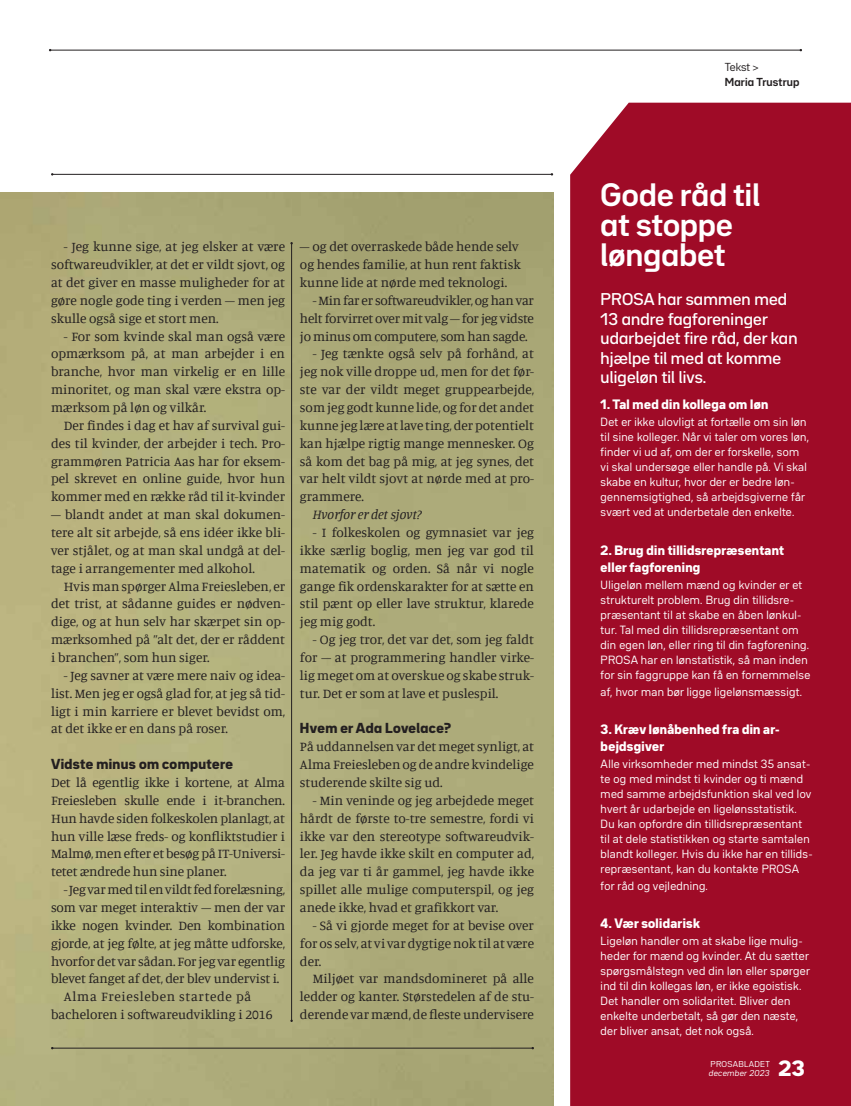
<style>
.page{position:relative;width:851px;height:1106px;background:#fff}
.page>*{position:absolute;margin:0;border:0;box-sizing:border-box;transform-origin:0 0}
.t1{font:700 28.5px/30px "Bw Seido Raw";letter-spacing:.01em;color:#fff}
.t2{font:900 19.5px "Bw Seido Raw";color:#fff}
.t3{font:500 15px/19.5px "Bw Seido Raw";letter-spacing:.01em;color:#fff}
.t4{font:13.5px/17.9px "Manuale";color:#231f20;text-align:justify}
.t5{font:13.5px "Manuale";letter-spacing:.05em;color:#231f20}
.t6{font:italic 13.5px "Manuale";color:#231f20}
.t7{font:900 12.75px "Bw Seido Raw";letter-spacing:.03em;color:#231f20}
.t8{font:900 12px/17px "Bw Seido Raw";letter-spacing:.03em;color:#fff}
.t9{font:10.5px/15px "Bw Seido Raw";letter-spacing:.03em;color:#fff}
.t10{font:700 10.2px "Bw Seido Raw";letter-spacing:.02em;color:#231f20}
.t11{font:10.2px "Bw Seido Raw";letter-spacing:-.01em;color:#231f20}
.t12{font:italic 7.5px "Bw Seido Raw";letter-spacing:.04em;color:#fff}
.t13{font:7.5px "Bw Seido Raw";letter-spacing:.04em;color:#fff}
</style>
<div class="page">
<img style="left:0;top:192px;width:553px;height:914px">
<hr style="left:50px;top:50px;width:750px;height:1px;background:#231f20">
<svg style="left:570px;top:103px;width:280px;height:1003px;background:#a41832"></svg>
<hr style="left:52px;top:174px;width:500px;height:1px;background:#231f20">
<hr style="left:291px;top:243px;width:1px;height:777px;background:#231f20">
<hr style="left:52px;top:1047px;width:480px;height:1px;background:#231f20">
<p class="t4" style="left:51px;top:237px;width:235px;text-indent:13px">- Jeg kunne sige, at jeg elsker at være softwareudvikler, at det er vildt sjovt, og at det giver en masse muligheder for at gøre nogle gode ting i verden – men jeg skulle også sige et stort men.</p>
<p class="t4" style="left:51px;top:326px;width:235px;text-indent:13px">- For som kvinde skal man også være opmærksom på, at man arbejder i en branche, hvor man virkelig er en lille minoritet, og man skal være ekstra op&shy;mærksom på løn og vilkår.</p>
<p class="t4" style="left:51px;top:416px;width:235px;text-indent:13px">Der findes i dag et hav af survival gui&shy;des til kvinder, der arbejder i tech. Pro&shy;grammøren Patricia Aas har for eksem&shy;pel skrevet en online guide, hvor hun kommer med en række råd til it-kvinder</p>
<p class="t4" style="left:51px;top:505px;width:235px">– blandt andet at man skal dokumen&shy;tere alt sit arbejde, så ens idéer ikke bli&shy;ver stjålet, og at man skal undgå at del&shy;tage i arrangementer med alkohol.</p>
<p class="t4" style="left:51px;top:576px;width:235px;text-indent:13px">Hvis man spørger Alma Freiesleben, er det trist, at sådanne guides er nødven&shy;dige, og at hun selv har skærpet sin op&shy;mærksomhed på ”alt det, der er råddent i branchen”, som hun siger.</p>
<p class="t4" style="left:51px;top:666px;width:235px;text-indent:13px">- Jeg savner at være mere naiv og idea&shy;list. Men jeg er også glad for, at jeg så tid&shy;ligt i min karriere er blevet bevidst om, at det ikke er en dans på roser.</p>
<p class="t7" style="left:51px;top:755px;width:183px">Vidste minus om computere</p>
<p class="t4" style="left:51px;top:773px;width:235px">Det lå egentlig ikke i kortene, at Alma Freiesleben skulle ende i it-branchen.<br>Hun havde siden folkeskolen planlagt, at hun ville læse freds- og konfliktstudier i Malmø, men efter et besøg på IT-Universi&shy;tetet ændrede hun sine planer.</p>
<p class="t4" style="left:64px;top:880px;width:223px">- Jeg var med til en vildt fed forelæsning,</p>
<p class="t4" style="left:51px;top:898px;width:235px">som var meget interaktiv – men der var</p>
<p class="t4" style="left:51px;top:916px;width:235px">ikke nogen kvinder. Den kombination</p>
<p class="t4" style="left:51px;top:933px;width:235px">gjorde, at jeg følte, at jeg måtte udforske,</p>
<p class="t4" style="left:51px;top:951px;width:235px">hvorfor det var sådan. For jeg var egentlig</p>
<p class="t4" style="left:51px;top:969px;width:230px">blevet fanget af det, der blev undervist i.</p>
<p class="t5" style="left:64px;top:988px;width:189px">Alma Freiesleben startede på</p>
<p class="t4" style="left:51px;top:1005px;width:223px">bacheloren i softwareudvikling i 2016</p>
<p class="t4" style="left:300px;top:237px;width:222px;text-align:left">– og det overraskede både hende selv og hendes familie, at hun rent faktisk kunne lide at nørde med teknologi.</p>
<p class="t4" style="left:300px;top:291px;width:235px;text-indent:13px">- Min far er softwareudvikler, og han var helt forvirret over mit valg – for jeg vidste jo minus om computere, som han sagde.</p>
<p class="t4" style="left:300px;top:344px;width:235px;text-indent:13px">- Jeg tænkte også selv på forhånd, at jeg nok ville droppe ud, men for det før&shy;ste var der vildt meget gruppearbejde, som jeg godt kunne lide, og for det andet kunne jeg lære at lave ting, der potentielt kan hjælpe rigtig mange mennesker. Og så kom det bag på mig, at jeg synes, det var helt vildt sjovt at nørde med at pro&shy;grammere.</p>
<p class="t6" style="left:313px;top:506px;width:111px">Hvorfor er det sjovt?</p>
<p class="t4" style="left:300px;top:523px;width:235px;text-indent:13px">- I folkeskolen og gymnasiet var jeg ikke særlig boglig, men jeg var god til matematik og orden. Så når vi nogle gange fik ordenskarakter for at sætte en stil pænt op eller lave struktur, klarede jeg mig godt.</p>
<p class="t4" style="left:300px;top:630px;width:235px;text-indent:13px">- Og jeg tror, det var det, som jeg faldt for – at programmering handler virke&shy;lig meget om at overskue og skabe struk&shy;tur. Det er som at lave et puslespil.</p>
<p class="t7" style="left:300px;top:719px;width:152px">Hvem er Ada Lovelace?</p>
<p class="t4" style="left:300px;top:737px;width:235px">På uddannelsen var det meget synligt, at Alma Freiesleben og de andre kvindelige studerende skilte sig ud.</p>
<p class="t4" style="left:300px;top:791px;width:235px;text-indent:13px">- Min veninde og jeg arbejdede meget hårdt de første to-tre semestre, fordi vi ikke var den stereotype softwareudvik&shy;ler. Jeg havde ikke skilt en computer ad, da jeg var ti år gammel, jeg havde ikke spillet alle mulige computerspil, og jeg anede ikke, hvad et grafikkort var.</p>
<p class="t4" style="left:300px;top:916px;width:235px;text-indent:13px">- Så vi gjorde meget for at bevise over for os selv, at vi var dygtige nok til at være der.</p>
<p class="t4" style="left:300px;top:969px;width:235px;text-indent:13px">Miljøet var mandsdomineret på alle ledder og kanter. Størstedelen af de stu&shy;derende var mænd, de fleste undervisere</p>
<p class="t11" style="left:724px;top:60px;width:35px">Tekst &gt;</p>
<p class="t10" style="left:724px;top:75px;width:76px">Maria Trustrup</p>
<h1 class="t1" style="left:600px;top:179px;width:161px">Gode råd til at stoppe løngabet</h1>
<p class="t3" style="left:600px;top:289px;width:198px">PROSA har sammen med<br>13 andre fagforeninger udarbejdet fire råd, der kan hjælpe til med at komme uligeløn til livs.</p>
<p class="t8" style="left:600px;top:396px;width:169px">1. Tal med din kollega om løn</p>
<p class="t9" style="left:600px;top:415px;width:210px">Det er ikke ulovligt at fortælle om sin løn til sine kolleger. Når vi taler om vores løn, finder vi ud af, om der er forskelle, som vi skal undersøge eller handle på. Vi skal skabe en kultur, hvor der er bedre løn&shy;gennemsigtighed, så arbejdsgiverne får svært ved at underbetale den enkelte.</p>
<p class="t8" style="left:600px;top:541px;width:185px">2. Brug din tillidsrepræsentant eller fagforening</p>
<p class="t9" style="left:600px;top:577px;width:211px">Uligeløn mellem mænd og kvinder er et strukturelt problem. Brug din tillidsre&shy;præsentant til at skabe en åben lønkul&shy;tur. Tal med din tillidsrepræsentant om din egen løn, eller ring til din fagforening.<br>PROSA har en lønstatistik, så man inden for sin faggruppe kan få en fornemmelse</p>
<p class="t9" style="left:600px;top:684px;width:203px">af, hvor man bør ligge ligelønsmæssigt.</p>
<p class="t8" style="left:600px;top:720px;width:180px">3. Kræv lønåbenhed fra din ar&shy;bejdsgiver</p>
<p class="t9" style="left:600px;top:756px;width:213px">Alle virksomheder med mindst 35 ansat&shy;te og med mindst ti kvinder og ti mænd med samme arbejdsfunktion skal ved lov hvert år udarbejde en ligelønsstatistik.<br>Du kan opfordre din tillidsrepræsentant til at dele statistikken og starte samtalen blandt kolleger. Hvis du ikke har en tillids&shy;repræsentant, kan du kontakte PROSA</p>
<p class="t9" style="left:600px;top:878px;width:109px">for råd og vejledning.</p>
<p class="t8" style="left:600px;top:914px;width:101px">4. Vær solidarisk</p>
<p class="t9" style="left:600px;top:933px;width:211px">Ligeløn handler om at skabe lige mulig&shy;heder for mænd og kvinder. At du sætter spørgsmålstegn ved din løn eller spørger ind til din kollegas løn, er ikke egoistisk.<br>Det handler om solidaritet. Bliver den enkelte underbetalt, så gør den næste, der bliver ansat, det nok også.</p>
<p class="t13" style="left:710px;top:1058px;width:61px">PROSABLADET</p>
<p class="t12" style="left:708px;top:1067px;width:62px">december 2023</p>
<h2 class="t2" style="left:778px;top:1054px;width:28px">23</h2>
</div>
